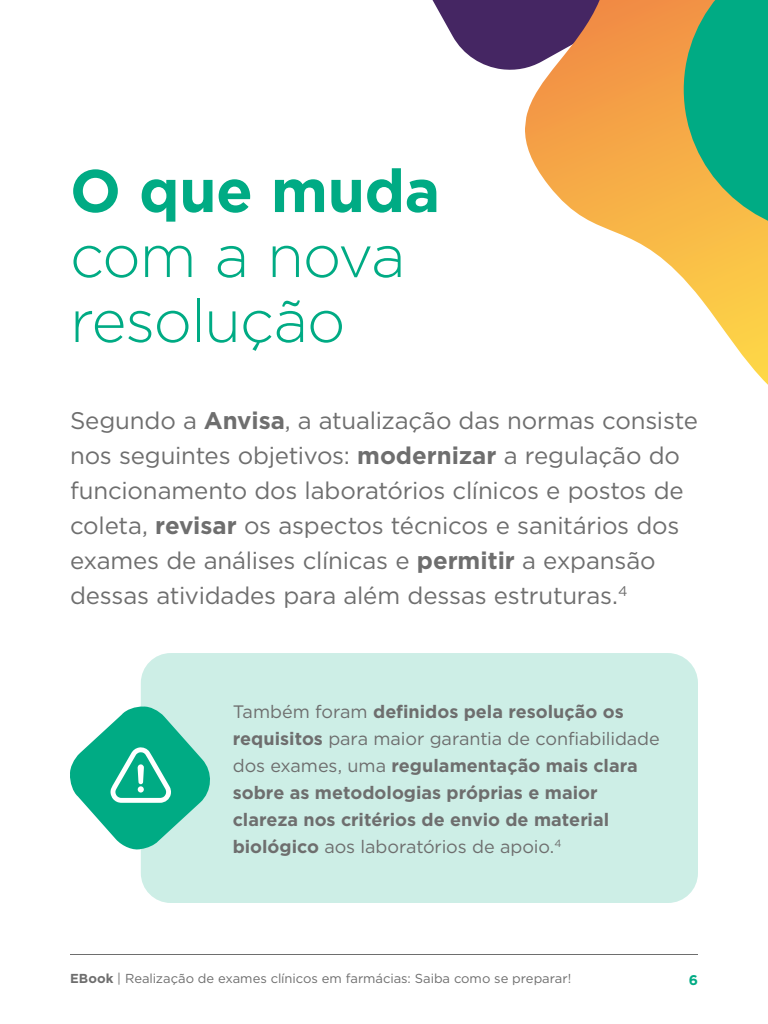
<style>
.page{position:relative;width:768px;height:1024px;background:#fff}
.page>*{position:absolute;margin:0;border:0;box-sizing:border-box;transform-origin:0 0}
.t1{font:300 60px/65px "Gotham";letter-spacing:-.02em;color:#00ab84}
.t2{font:700 60px "Gotham";letter-spacing:-.005em;color:#00ab84}
.t3{font:24px/35px "Gotham";letter-spacing:-.005em;color:#6e6e6e}
.t4{font:700 18px/27px "Gotham";color:#6e6e6e}
.t5{font:700 14px "Gotham";color:#00ab84}
.t6{font:13px "Gotham";letter-spacing:-.005em;color:#6e6e6e}
.s1{font-weight:700}
.s2{font-weight:400}
</style>
<div class="page">
<div style="left:141px;top:653px;width:557px;height:250px;background:#cdeee6;border-radius:30px"></div>
<hr style="left:70px;top:954px;width:628px;height:1px;background:#6e6e6e">
<svg style="left:70px;top:706px;width:140px;height:144px"></svg>
<div style="left:138px;top:786px;width:6px;height:7px;background:#fff;border-radius:50%"></div>
<svg style="left:622px;top:235px;width:146px;height:150px"></svg>
<svg style="left:432px;top:0;width:336px;height:235px"></svg>
<h1 class="t2" style="left:70px;top:151px;width:372px">O que muda</h1>
<h1 class="t1" style="left:70px;top:222px;width:337px">com a nova resolução</h1>
<p class="t3" style="left:70px;top:403px;width:629px">Segundo a <span class="s1">Anvisa</span>, a atualização das normas consiste nos seguintes objetivos: <span class="s1">modernizar</span> a regulação do funcionamento dos laboratórios clínicos e postos de coleta, <span class="s1">revisar</span> os aspectos técnicos e sanitários dos exames de análises clínicas e <span class="s1">permitir</span> a expansão dessas atividades para além dessas estruturas.<sup>4</sup></p>
<p class="t4" style="left:233px;top:698px;width:429px"><span class="s2">Também foram</span> definidos pela resolução os requisitos <span class="s2">para maior garantia de confiabilidade dos exames, uma</span> regulamentação mais clara sobre as metodologias próprias e maior clareza nos critérios de envio de material biológico <span class="s2">aos laboratórios de apoio.</span><sup>4</sup></p>
<p class="t6" style="left:70px;top:970px;width:503px"><span class="s1">EBook</span> | Realização de exames clínicos em farmácias: Saiba como se preparar!</p>
<p class="t5" style="left:689px;top:970px;width:11px">6</p>
</div>
